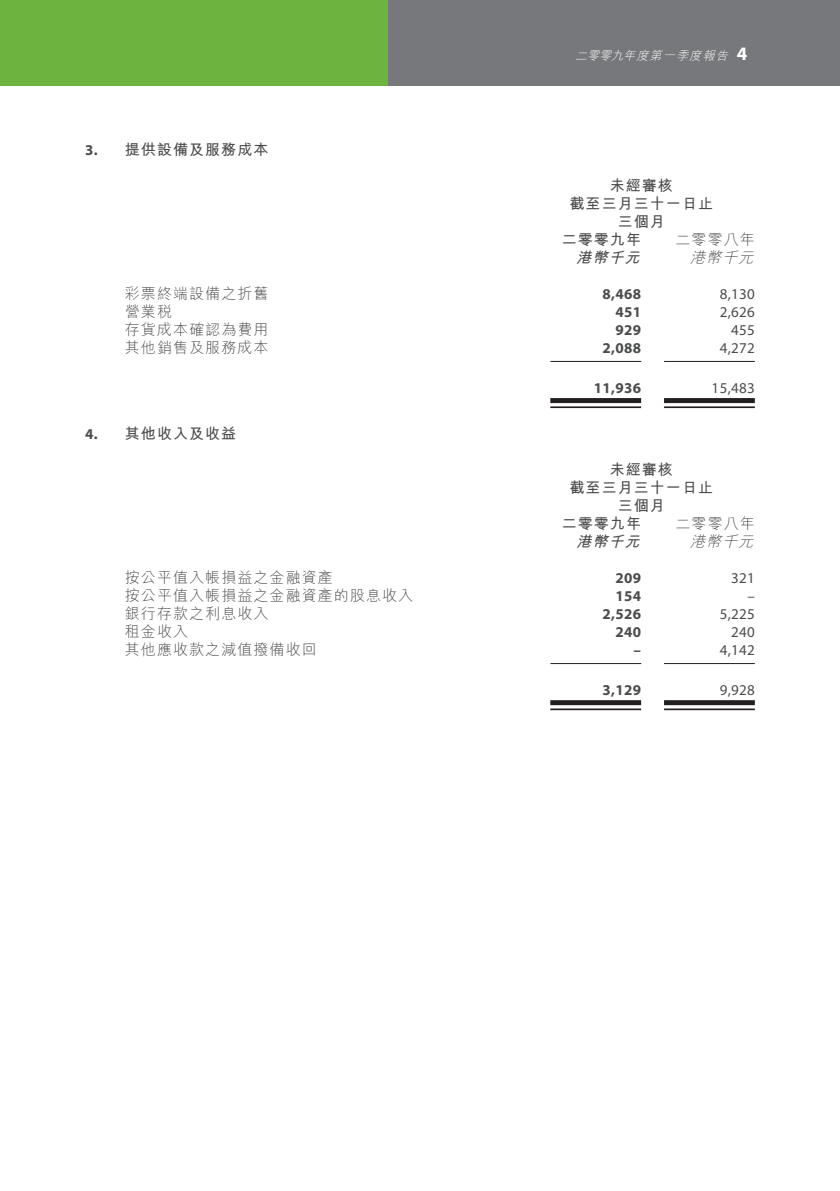
<style>
.page{position:relative;width:840px;height:1191px;background:#fff}
.page>*{position:absolute;margin:0;border:0;box-sizing:border-box;transform-origin:0 0}
.t1{font:15px "M Hei HK Light B5 pc H";letter-spacing:.07em;color:#4b4c4d}
.t2{font:15px "M Hei HK Bold B5 pc H";letter-spacing:.07em;color:#4b4c4d}
.t3{font:15px "Myriad Pro";letter-spacing:.02em;color:#4b4c4d}
.t4{font:700 15px "Myriad Pro";letter-spacing:.02em;color:#4b4c4d}
.t5{font:italic 15px "M Hei HK Bold B5 pc H";color:#4b4c4d}
.t6{font:italic 15px "M Hei HK Light B5 pc H";color:#4b4c4d}
.t7{font:italic 12px "M Hei HK Light B5 pc H";color:#fff}
.s1{font-family:"Myriad Pro";font-weight:700}
.s2{font-family:"Myriad Pro";font-weight:700;font-style:normal;font-size:19px}
</style>
<div class="page">
<div style="left:374px;top:0;width:465px;height:85px;background:#76787b"></div>
<div style="left:0;top:0;width:387px;height:85px;background:#6cb43f"></div>
<hr style="left:550px;top:361px;width:91px;height:1px;background:#231f20">
<hr style="left:663px;top:361px;width:91px;height:1px;background:#231f20">
<div style="left:550px;top:398px;width:90px;height:5px;background:#231f20"></div>
<hr style="left:550px;top:406px;width:90px;height:2px;background:#231f20">
<div style="left:663px;top:398px;width:91px;height:5px;background:#231f20"></div>
<hr style="left:663px;top:406px;width:91px;height:2px;background:#231f20">
<hr style="left:550px;top:663px;width:91px;height:1px;background:#231f20">
<hr style="left:663px;top:663px;width:91px;height:1px;background:#231f20">
<div style="left:550px;top:700px;width:90px;height:5px;background:#231f20"></div>
<hr style="left:550px;top:708px;width:90px;height:2px;background:#231f20">
<div style="left:663px;top:700px;width:91px;height:5px;background:#231f20"></div>
<hr style="left:663px;top:708px;width:91px;height:2px;background:#231f20">
<p class="t2" style="left:85px;top:144px;width:185px"><span class="s1">3.</span> 提供設備及服務成本</p>
<p class="t7" style="left:575px;top:51px;width:173px">二零零九年度第一季度報告 <span class="s2">4</span></p>
<p class="t2" style="left:609px;top:180px;width:65px">未經審核</p>
<p class="t2" style="left:569px;top:198px;width:145px">截至三月三十一日止</p>
<p class="t2" style="left:617px;top:216px;width:49px">三個月</p>
<p class="t2" style="left:561px;top:234px;width:81px">二零零九年</p>
<p class="t1" style="left:675px;top:234px;width:81px">二零零八年</p>
<p class="t5" style="left:576px;top:252px;width:69px">港幣千元</p>
<p class="t6" style="left:689px;top:252px;width:69px">港幣千元</p>
<p class="t1" style="left:125px;top:288px;width:145px">彩票終端設備之折舊</p>
<p class="t4" style="left:602px;top:285px;width:40px">8,468</p>
<p class="t3" style="left:719px;top:289px;width:37px">8,130</p>
<p class="t1" style="left:125px;top:306px;width:49px">營業稅</p>
<p class="t4" style="left:615px;top:303px;width:27px">451</p>
<p class="t3" style="left:719px;top:307px;width:37px">2,626</p>
<p class="t1" style="left:125px;top:324px;width:145px">存貨成本確認為費用</p>
<p class="t4" style="left:615px;top:321px;width:27px">929</p>
<p class="t3" style="left:730px;top:325px;width:25px">455</p>
<p class="t1" style="left:125px;top:342px;width:145px">其他銷售及服務成本</p>
<p class="t4" style="left:602px;top:339px;width:40px">2,088</p>
<p class="t3" style="left:719px;top:343px;width:37px">4,272</p>
<p class="t4" style="left:593px;top:379px;width:49px">11,936</p>
<p class="t3" style="left:711px;top:383px;width:45px">15,483</p>
<p class="t2" style="left:85px;top:428px;width:153px"><span class="s1">4.</span> 其他收入及收益</p>
<p class="t2" style="left:609px;top:464px;width:65px">未經審核</p>
<p class="t2" style="left:569px;top:482px;width:145px">截至三月三十一日止</p>
<p class="t2" style="left:617px;top:500px;width:49px">三個月</p>
<p class="t2" style="left:561px;top:518px;width:81px">二零零九年</p>
<p class="t1" style="left:675px;top:518px;width:81px">二零零八年</p>
<p class="t5" style="left:576px;top:536px;width:69px">港幣千元</p>
<p class="t6" style="left:689px;top:536px;width:69px">港幣千元</p>
<p class="t1" style="left:125px;top:572px;width:209px">按公平值入帳損益之金融資產</p>
<p class="t4" style="left:615px;top:569px;width:27px">209</p>
<p class="t3" style="left:730px;top:573px;width:25px">321</p>
<p class="t1" style="left:125px;top:590px;width:290px">按公平值入帳損益之金融資產的股息收入</p>
<p class="t4" style="left:615px;top:587px;width:27px">154</p>
<p class="t3" style="left:747px;top:591px;width:9px">–</p>
<p class="t1" style="left:125px;top:608px;width:145px">銀行存款之利息收入</p>
<p class="t4" style="left:602px;top:605px;width:40px">2,526</p>
<p class="t3" style="left:719px;top:609px;width:37px">5,225</p>
<p class="t1" style="left:125px;top:626px;width:65px">租金收入</p>
<p class="t4" style="left:615px;top:623px;width:27px">240</p>
<p class="t3" style="left:730px;top:627px;width:25px">240</p>
<p class="t1" style="left:125px;top:644px;width:193px">其他應收款之減值撥備收回</p>
<p class="t4" style="left:633px;top:641px;width:9px">–</p>
<p class="t3" style="left:719px;top:645px;width:37px">4,142</p>
<p class="t4" style="left:602px;top:681px;width:40px">3,129</p>
<p class="t3" style="left:719px;top:685px;width:37px">9,928</p>
</div>
